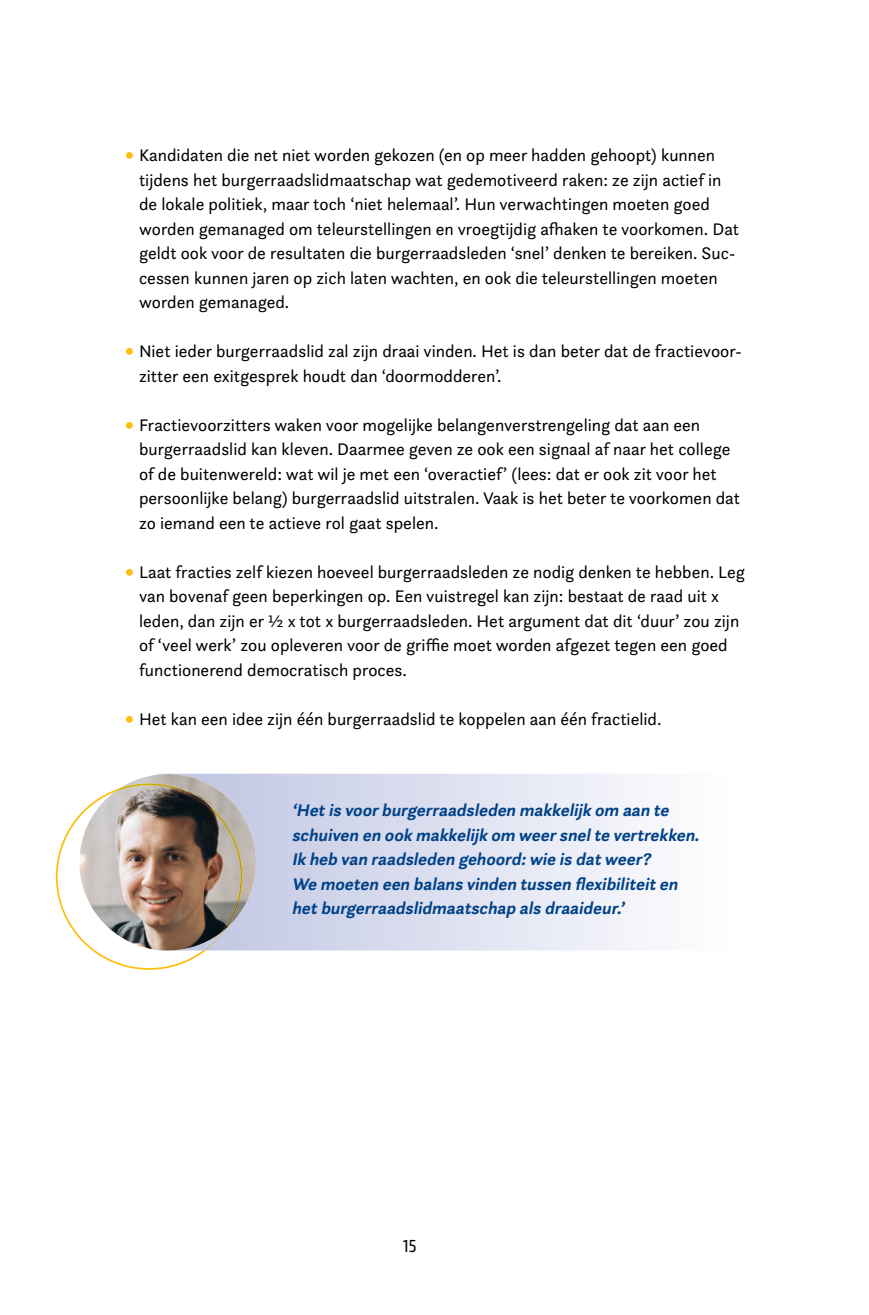
<style>
.page{position:relative;width:869px;height:1315px;background:#fff}
.page>*{position:absolute;margin:0;border:0;box-sizing:border-box;transform-origin:0 0}
.t1{font:17.5px/24.5px "Questa Sans";color:#000}
.t2{font:italic 700 17.5px/24.5px "Questa Sans";color:#004288}
.t3{font:condensed 17.5px "Exo 2";color:#000}
.s1{font-size:24.5px;color:#fcbf09}
</style>
<div class="page">
<svg style="left:227px;top:774px;width:412px;height:176px;background:#dde0ef"></svg>
<img style="left:129px;top:774px;width:124px;height:153px">
<svg style="left:56px;top:790px;width:171px;height:179px"></svg>
<img style="left:114px;top:783px;width:128px;height:149px">
<p class="t1" style="left:139px;top:142px;width:601px;text-indent:-15px"><span class="s1">•</span> Kandidaten die net niet worden gekozen (en op meer hadden gehoopt) kunnen tijdens het burgerraadslidmaatschap wat gedemotiveerd raken: ze zijn actief in de lokale politiek, maar toch ‘niet helemaal’. Hun verwachtingen moeten goed worden gemanaged om teleurstellingen en vroegtijdig afhaken te voorkomen. Dat geldt ook voor de resultaten die burgerraadsleden ‘snel’ denken te bereiken. Suc&shy;cessen kunnen jaren op zich laten wachten, en ook die teleurstellingen moeten worden gemanaged.</p>
<p class="t1" style="left:139px;top:338px;width:604px;text-indent:-15px"><span class="s1">•</span> Niet ieder burgerraadslid zal zijn draai vinden. Het is dan beter dat de fractievoor&shy;zitter een exitgesprek houdt dan ‘doormodderen’.</p>
<p class="t1" style="left:139px;top:412px;width:602px;text-indent:-15px"><span class="s1">•</span> Fractievoorzitters waken voor mogelijke belangenverstrengeling dat aan een burgerraadslid kan kleven. Daarmee geven ze ook een signaal af naar het college of de buitenwereld: wat wil je met een ‘overactief’ (lees: dat er ook zit voor het persoonlijke belang) burgerraadslid uitstralen. Vaak is het beter te voorkomen dat zo iemand een te actieve rol gaat spelen.</p>
<p class="t1" style="left:139px;top:559px;width:607px;text-indent:-15px"><span class="s1">•</span> Laat fracties zelf kiezen hoeveel burgerraadsleden ze nodig denken te hebben. Leg van bovenaf geen beperkingen op. Een vuistregel kan zijn: bestaat de raad uit x leden, dan zijn er ½ x tot x burgerraadsleden. Het argument dat dit ‘duur’ zou zijn of ‘veel werk’ zou opleveren voor de griffie moet worden afgezet tegen een goed functionerend democratisch proces.</p>
<p class="t1" style="left:124px;top:706px;width:538px"><span class="s1">•</span> Het kan een idee zijn één burgerraadslid te koppelen aan één fractielid.</p>
<p class="t2" style="left:291px;top:797px;width:412px">‘Hetis voorburgerraadsleden makkelijk om aan te schuiven en ook makkelijk om weersnelte vertrekken.<br>Ik heb van raadsleden gehoord:wie is datweer?<br>We moeten een balans vinden tussen flexibiliteiten hetburgerraadslidmaatschap als draaideur.’</p>
<p class="t3" style="left:402px;top:1235px;width:15px">15</p>
</div>
